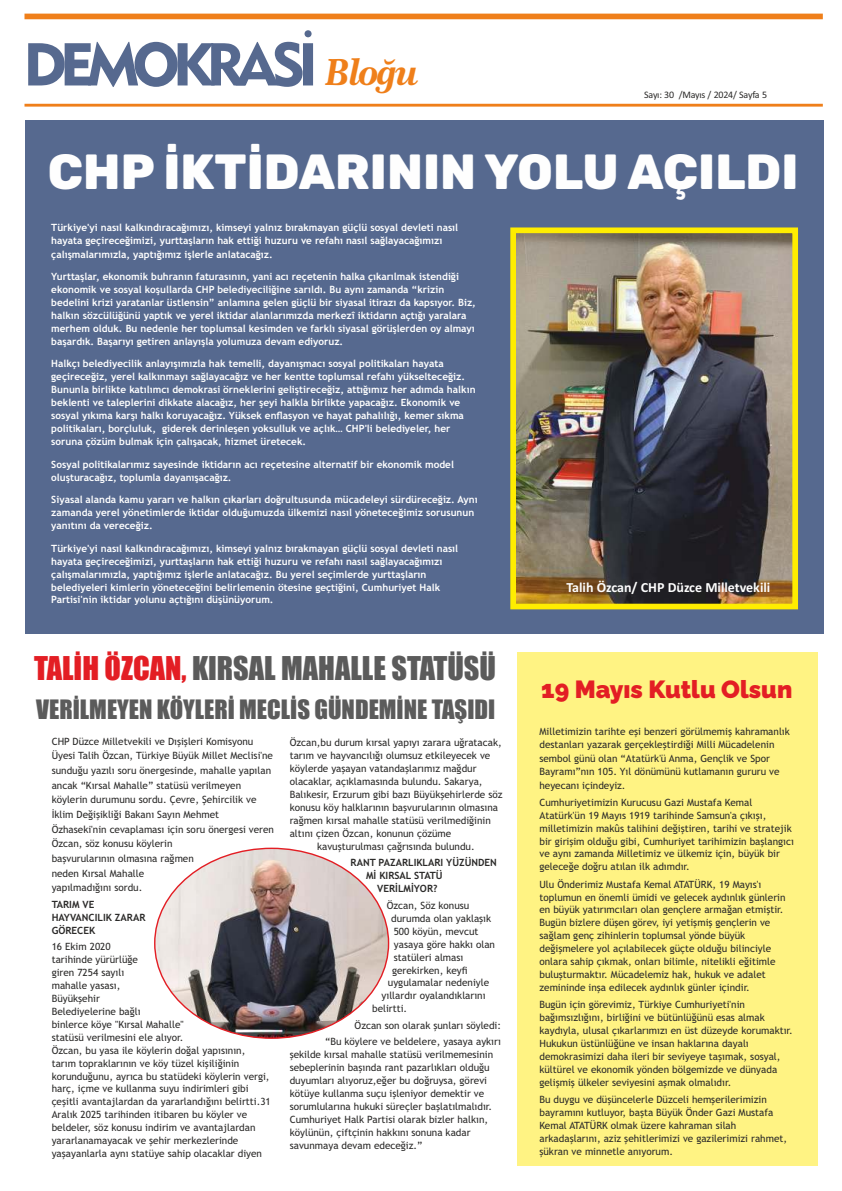
<style>
.page{position:relative;width:842px;height:1191px;background:#fff}
.page>*{position:absolute;margin:0;border:0;box-sizing:border-box;transform-origin:0 0}
.t1{font:59.7px "Geometric 415 BT Black A";letter-spacing:-.12em;color:#56698f}
.t2{font:300 49.3px "Rubik";color:#fefefe}
.t3{font:30.3px "Impact";color:#5b5b5b}
.t4{font:24.7px "Impact";color:#5b5b5b}
.t5{font:100 24.7px "Raleway";color:#e31e24}
.t6{font:700 14px "Calibri";color:#fefefe}
.t7{font:10px/12.9px "Trebuchet MS";color:#2b2a29}
.t8{font:700 10px/12.9px "Trebuchet MS";color:#fefefe}
.t9{font:700 10px/12.9px "Trebuchet MS";color:#2b2a29}
.t10{font:10px "Calibri";letter-spacing:-.025em;color:#2b2a29}
.s1{font-family:"Century 751 BT Bold Italic B";font-size:36.2px;color:#ef7f1a}
.s2{color:#e31e24}
</style>
<div class="page">
<div style="left:25px;top:14px;width:798px;height:5px;background:#ef7f1a"></div>
<hr style="left:25px;top:104px;width:798px;height:3px;background:#ef7f1a">
<div style="left:26px;top:120px;width:798px;height:513px;background:#56698f"></div>
<img style="left:517px;top:234px;width:274px;height:368px">
<div style="left:510px;top:227px;width:288px;height:382px;border:6px solid #ffed00"></div>
<div style="left:517px;top:652px;width:300px;height:514px;background:#fff383"></div>
<img style="left:155px;top:848px;width:234px;height:190px;border-radius:50%">
<h1 class="t1" style="left:23px;top:40px;width:397px">DEMOKRASİ <span class="s1">Bloğu</span></h1>
<p class="t10" style="left:644px;top:90px;width:124px">Sayı: 30 /Mayıs / 2024/ Sayfa 5</p>
<h2 class="t2" style="left:48px;top:143px;width:752px">CHP İKTİDARININ YOLU AÇILDI</h2>
<p class="t8" style="left:51px;top:221px;width:408px;line-height:13.4px">Türkiye'yi nasıl kalkındıracağımızı, kimseyi yalnız bırakmayan güçlü sosyal devleti nasıl hayata geçireceğimizi, yurttaşların hak ettiği huzuru ve refahı nasıl sağlayacağımızı çalışmalarımızla, yaptığımız işlerle anlatacağız.</p>
<p class="t8" style="left:51px;top:271px;width:426px">Yurttaşlar, ekonomik buhranın faturasının, yani acı reçetenin halka çıkarılmak istendiği ekonomik ve sosyal koşullarda CHP belediyeciliğine sarıldı. Bu aynı zamanda “krizin bedelini krizi yaratanlar üstlensin” anlamına gelen güçlü bir siyasal itirazı da kapsıyor. Biz, halkın sözcülüğünü yaptık ve yerel iktidar alanlarımızda merkezî iktidarın açtığı yaralara merhem olduk. Bu nedenle her toplumsal kesimden ve farklı siyasal görüşlerden oy almayı başardık. Başarıyı getiren anlayışla yolumuza devam ediyoruz.</p>
<p class="t8" style="left:51px;top:358px;width:426px">Halkçı belediyecilik anlayışımızla hak temelli, dayanışmacı sosyal politikaları hayata geçireceğiz, yerel kalkınmayı sağlayacağız ve her kentte toplumsal refahı yükselteceğiz.<br>Bununla birlikte katılımcı demokrasi örneklerini geliştireceğiz, attığımız her adımda halkın beklenti ve taleplerini dikkate alacağız, her şeyi halkla birlikte yapacağız. Ekonomik ve sosyal yıkıma karşı halkı koruyacağız. Yüksek enflasyon ve hayat pahalılığı, kemer sıkma politikaları, borçluluk, giderek derinleşen yoksulluk ve açlık… CHP'li belediyeler, her soruna çözüm bulmak için çalışacak, hizmet üretecek.</p>
<p class="t8" style="left:51px;top:458px;width:404px">Sosyal politikalarımız sayesinde iktidarın acı reçetesine alternatif bir ekonomik model oluşturacağız, toplumla dayanışacağız.</p>
<p class="t8" style="left:51px;top:494px;width:428px">Siyasal alanda kamu yararı ve halkın çıkarları doğrultusunda mücadeleyi sürdüreceğiz. Aynı zamanda yerel yönetimlerde iktidar olduğumuzda ülkemizi nasıl yöneteceğimiz sorusunun yanıtını da vereceğiz.</p>
<p class="t8" style="left:51px;top:542px;width:408px">Türkiye'yi nasıl kalkındıracağımızı, kimseyi yalnız bırakmayan güçlü sosyal devleti nasıl hayata geçireceğimizi, yurttaşların hak ettiği huzuru ve refahı nasıl sağlayacağımızı çalışmalarımızla, yaptığımız işlerle anlatacağız. Bu yerel seçimlerde yurttaşların belediyeleri kimlerin yöneteceğini belirlemenin ötesine geçtiğini, Cumhuriyet Halk Partisi'nin iktidar yolunu açtığını düşünüyorum.</p>
<h3 class="t6" style="left:566px;top:581px;width:205px">Talih Özcan/ CHP Düzce Milletvekili</h3>
<h3 class="t3" style="left:34px;top:656px;width:464px"><span class="s2">TALİH ÖZCAN,</span> KIRSAL MAHALLE STATÜSÜ</h3>
<h3 class="t4" style="left:36px;top:699px;width:460px">VERİLMEYEN KÖYLERİ MECLİS GÜNDEMİNE TAŞIDI</h3>
<p class="t7" style="left:52px;top:734px;width:224px;line-height:14.6px">CHP Düzce Milletvekili ve Dışişleri Komisyonu Üyesi Talih Özcan, Türkiye Büyük Millet Meclisi'ne sunduğu yazılı soru önergesinde, mahalle yapılan ancak “Kırsal Mahalle” statüsü verilmeyen köylerin durumunu sordu. Çevre, Şehircilik ve İklim Değişikliği Bakanı Sayın Mehmet Özhaseki'nin cevaplaması için soru önergesi veren Özcan, söz konusu köylerin<br>başvurularının olmasına rağmen<br>neden Kırsal Mahalle<br>yapılmadığını sordu.</p>
<p class="t9" style="left:52px;top:898px;width:95px">TARIM VE<br>HAYVANCILIK ZARAR<br>GÖRECEK</p>
<p class="t7" style="left:52px;top:941px;width:221px">16 Ekim 2020<br>tarihinde yürürlüğe<br>giren 7254 sayılı<br>mahalle yasası,<br>Büyükşehir<br>Belediyelerine bağlı<br>binlerce köye "Kırsal Mahalle"<br>statüsü verilmesini ele alıyor.<br>Özcan, bu yasa ile köylerin doğal yapısının, tarım topraklarının ve köy tüzel kişiliğinin korunduğunu, ayrıca bu statüdeki köylerin vergi, harç, içme ve kullanma suyu indirimleri gibi çeşitli avantajlardan da yararlandığını belirtti.31<br>Aralık 2025 tarihinden itibaren bu köyler ve beldeler, söz konusu indirim ve avantajlardan yararlanamayacak ve şehir merkezlerinde yaşayanlarla aynı statüye sahip olacaklar diyen</p>
<p class="t7" style="left:290px;top:737px;width:214px">Özcan,bu durum kırsal yapıyı zarara uğratacak,</p>
<p class="t7" style="left:290px;top:750px;width:202px">tarım ve hayvancılığı olumsuz etkileyecek ve</p>
<p class="t7" style="left:290px;top:763px;width:188px">köylerde yaşayan vatandaşlarımız mağdur</p>
<p class="t7" style="left:290px;top:776px;width:194px">olacaklar, açıklamasında bulundu. Sakarya,</p>
<p class="t7" style="left:290px;top:789px;width:214px">Balıkesir, Erzurum gibi bazı Büyükşehirlerde söz</p>
<p class="t7" style="left:290px;top:802px;width:210px">konusu köy halklarının başvurularının olmasına</p>
<p class="t7" style="left:290px;top:815px;width:203px">rağmen kırsal mahalle statüsü verilmediğinin</p>
<p class="t7" style="left:290px;top:828px;width:163px">altını çizen Özcan, konunun çözüme</p>
<p class="t7" style="left:317px;top:840px;width:159px">kavuşturulması çağrısında bulundu.</p>
<p class="t9" style="left:351px;top:857px;width:148px">RANT PAZARLIKLARI YÜZÜNDEN</p>
<p class="t9" style="left:366px;top:870px;width:78px">Mİ KIRSAL STATÜ</p>
<p class="t9" style="left:377px;top:883px;width:62px">VERİLMİYOR?</p>
<p class="t7" style="left:387px;top:899px;width:84px">Özcan, Söz konusu</p>
<p class="t7" style="left:391px;top:912px;width:101px">durumda olan yaklaşık</p>
<p class="t7" style="left:394px;top:925px;width:86px">500 köyün, mevcut</p>
<p class="t7" style="left:394px;top:938px;width:103px">yasaya göre hakkı olan</p>
<p class="t7" style="left:394px;top:951px;width:71px">statüleri alması</p>
<p class="t7" style="left:392px;top:964px;width:77px">gerekirken, keyfi</p>
<p class="t7" style="left:388px;top:977px;width:103px">uygulamalar nedeniyle</p>
<p class="t7" style="left:382px;top:990px;width:106px">yıllardır oyalandıklarını</p>
<p class="t7" style="left:372px;top:1003px;width:37px">belirtti.</p>
<p class="t7" style="left:325px;top:1018px;width:177px;line-height:16.4px;text-align:right">Özcan son olarak şunları söyledi:<br>“Bu köylere ve beldelere, yasaya aykırı</p>
<p class="t7" style="left:290px;top:1049px;width:205px">şekilde kırsal mahalle statüsü verilmemesinin sebeplerinin başında rant pazarlıkları olduğu duyumları alıyoruz,eğer bu doğruysa, görevi kötüye kullanma suçu işleniyor demektir ve sorumlularına hukuki süreçler başlatılmalıdır.<br>Cumhuriyet Halk Partisi olarak bizler halkın, köylünün, çiftçinin hakkını sonuna kadar savunmaya devam edeceğiz.”</p>
<h3 class="t5" style="left:541px;top:675px;width:253px">19 Mayıs Kutlu Olsun</h3>
<p class="t7" style="left:539px;top:725px;width:252px;line-height:13.4px">Milletimizin tarihte eşi benzeri görülmemiş kahramanlık destanları yazarak gerçekleştirdiği Milli Mücadelenin sembol günü olan “Atatürk'ü Anma, Gençlik ve Spor Bayramı”nın 105. Yıl dönümünü kutlamanın gururu ve heyecanı içindeyiz.</p>
<p class="t7" style="left:539px;top:796px;width:256px">Cumhuriyetimizin Kurucusu Gazi Mustafa Kemal Atatürk'ün 19 Mayıs 1919 tarihinde Samsun'a çıkışı, milletimizin makûs talihini değiştiren, tarihi ve stratejik bir girişim olduğu gibi, Cumhuriyet tarihimizin başlangıcı ve aynı zamanda Milletimiz ve ülkemiz için, büyük bir geleceğe doğru atılan ilk adımdır.</p>
<p class="t7" style="left:539px;top:878px;width:248px">Ulu Önderimiz Mustafa Kemal ATATÜRK, 19 Mayıs'ı toplumun en önemli ümidi ve gelecek aydınlık günlerin en büyük yatırımcıları olan gençlere armağan etmiştir.<br>Bugün bizlere düşen görev, iyi yetişmiş gençlerin ve sağlam genç zihinlerin toplumsal yönde büyük değişmelere yol açılabilecek güçte olduğu bilinciyle onlara sahip çıkmak, onları bilimle, nitelikli eğitimle buluşturmaktır. Mücadelemiz hak, hukuk ve adalet zemininde inşa edilecek aydınlık günler içindir.</p>
<p class="t7" style="left:539px;top:999px;width:255px">Bugün için görevimiz, Türkiye Cumhuriyeti'nin bağımsızlığını, birliğini ve bütünlüğünü esas almak kaydıyla, ulusal çıkarlarımızı en üst düzeyde korumaktır.<br>Hukukun üstünlüğüne ve insan haklarına dayalı demokrasimizi daha ileri bir seviyeye taşımak, sosyal, kültürel ve ekonomik yönden bölgemizde ve dünyada gelişmiş ülkeler seviyesini aşmak olmalıdır.</p>
<p class="t7" style="left:539px;top:1094px;width:249px">Bu duygu ve düşüncelerle Düzceli hemşerilerimizin bayramını kutluyor, başta Büyük Önder Gazi Mustafa Kemal ATATÜRK olmak üzere kahraman silah arkadaşlarını, aziz şehitlerimizi ve gazilerimizi rahmet, şükran ve minnetle anıyorum.</p>
</div>
